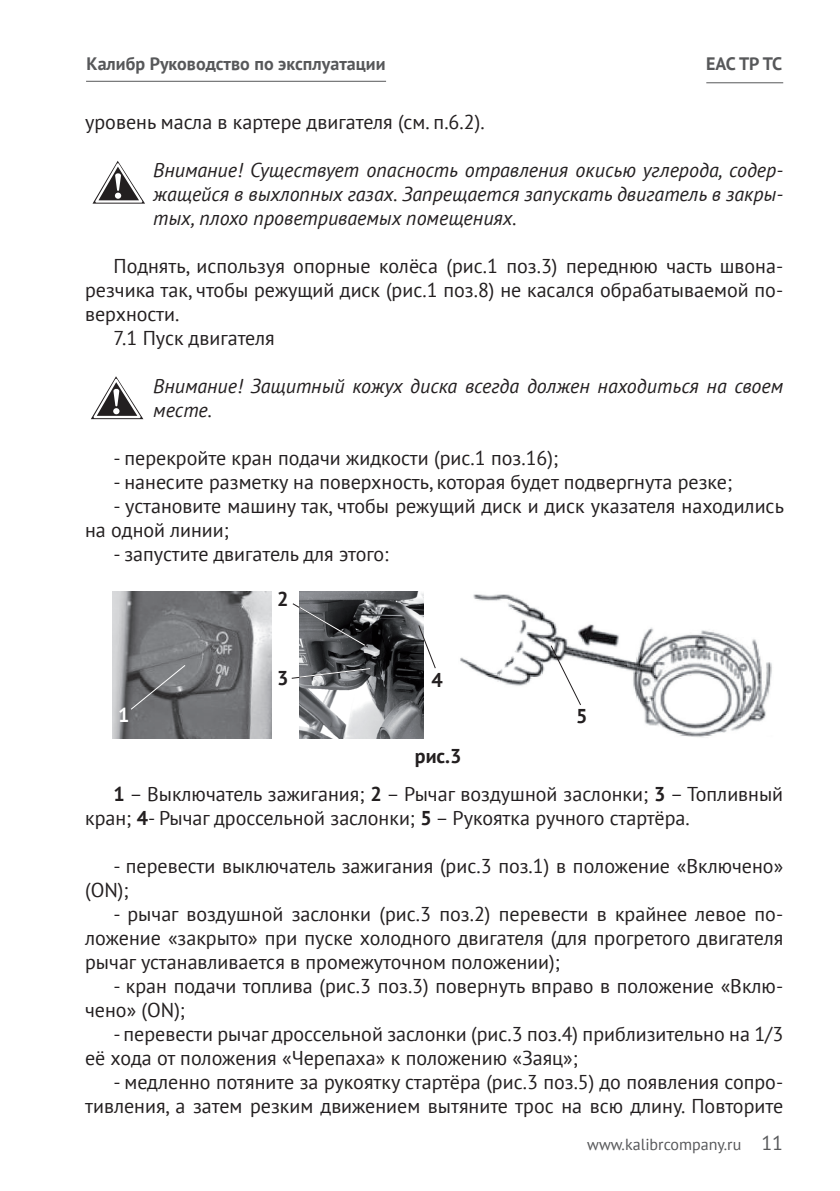
<style>
.page{position:relative;width:840px;height:1191px;background:#fff}
.page>*{position:absolute;margin:0;border:0;box-sizing:border-box;transform-origin:0 0}
.t1{font:20px/24px "PT Sans";color:#231f20}
.t2{font:italic 20px/24px "PT Sans";color:#231f20;text-align:justify}
.t3{font:700 20px "PT Sans";color:#231f20}
.t4{font:700 20px "PT Sans";color:#fff}
.t5{font:700 18px "PT Sans";color:#57585a}
.t6{font:16px "PT Sans";color:#57585a}
.s1{font-weight:700}
.s2{font-size:20px}
</style>
<div class="page">
<hr style="left:86px;top:81px;width:300px;height:1px;background:#57585a">
<hr style="left:706px;top:82px;width:76px;height:1px;background:#57585a">
<svg style="left:92px;top:161px;width:53px;height:43px"></svg>
<svg style="left:91px;top:376px;width:52px;height:43px"></svg>
<img style="left:113px;top:591px;width:158px;height:147px">
<img style="left:299px;top:591px;width:124px;height:147px">
<img style="left:460px;top:594px;width:312px;height:144px">
<svg style="left:130px;top:664px;width:56px;height:46px;background:#6e6f71"></svg>
<svg style="left:292px;top:602px;width:77px;height:46px;background:#585a5c"></svg>
<svg style="left:291px;top:667px;width:80px;height:12px"></svg>
<svg style="left:417px;top:624px;width:19px;height:45px"></svg>
<svg style="left:549px;top:644px;width:32px;height:62px"></svg>
<p class="t5" style="left:86px;top:52px;width:300px">Калибр Руководство по эксплуатации</p>
<p class="t5" style="left:705px;top:52px;width:78px">EAC ТР ТС</p>
<p class="t1" style="left:85px;top:109px;width:401px">уровень масла в картере двигателя (см. п.6.2).</p>
<p class="t2" style="left:153px;top:157px;width:631px">Внимание! Существует опасность отравления окисью углерода, содер&shy;жащейся в выхлопных газах. Запрещается запускать двигатель в закры&shy;тых, плохо проветриваемых помещениях.</p>
<p class="t1" style="left:113px;top:253px;width:670px">Поднять, используя опорные колёса (рис.1 поз.3) переднюю часть швона-</p>
<p class="t1" style="left:85px;top:277px;width:699px">резчика так, чтобы режущий диск (рис.1 поз.8) не касался обрабатываемой по-</p>
<p class="t1" style="left:85px;top:301px;width:96px">верхности.</p>
<p class="t1" style="left:113px;top:325px;width:162px">7.1 Пуск двигателя</p>
<p class="t2" style="left:153px;top:373px;width:631px">Внимание! Защитный кожух диска всегда должен находиться на своем месте.</p>
<p class="t1" style="left:113px;top:445px;width:446px">- перекройте кран подачи жидкости (рис.1 поз.16);</p>
<p class="t1" style="left:113px;top:469px;width:619px">- нанесите разметку на поверхность, которая будет подвергнута резке;</p>
<p class="t1" style="left:85px;top:493px;width:700px;text-indent:28px">- установите машину так, чтобы режущий диск и диск указателя находились на одной линии;</p>
<p class="t1" style="left:113px;top:541px;width:276px">- запустите двигатель для этого:</p>
<p class="t3" style="left:277px;top:586px;width:13px">2</p>
<p class="t4" style="left:118px;top:701px;width:13px">1</p>
<p class="t3" style="left:277px;top:664px;width:13px">3</p>
<p class="t3" style="left:431px;top:666px;width:13px">4</p>
<p class="t3" style="left:414px;top:742px;width:48px">рис.3</p>
<p class="t3" style="left:576px;top:703px;width:13px">5</p>
<p class="t1" style="left:85px;top:781px;width:699px;text-indent:28px"><span class="s1">1</span> – Выключатель зажигания; <span class="s1">2</span> – Рычаг воздушной заслонки; <span class="s1">3</span> – Топливный кран; <span class="s1">4</span>- Рычаг дроссельной заслонки; <span class="s1">5</span> – Рукоятка ручного стартёра.</p>
<p class="t1" style="left:85px;top:853px;width:699px;text-indent:28px">- перевести выключатель зажигания (рис.3 поз.1) в положение «Включено» (ON);</p>
<p class="t1" style="left:85px;top:901px;width:699px;text-align:justify;text-indent:28px">- рычаг воздушной заслонки (рис.3 поз.2) перевести в крайнее левое по&shy;ложение «закрыто» при пуске холодного двигателя (для прогретого двигателя рычаг устанавливается в промежуточном положении);</p>
<p class="t1" style="left:85px;top:973px;width:699px;text-indent:28px">- кран подачи топлива (рис.3 поз.3) повернуть вправо в положение «Вклю&shy;чено» (ON);</p>
<p class="t1" style="left:85px;top:1021px;width:699px;text-indent:28px">- перевести рычаг дроссельной заслонки (рис.3 поз.4) приблизительно на 1/3 её хода от положения «Черепаха» к положению «Заяц»;</p>
<p class="t1" style="left:85px;top:1069px;width:699px;text-align:right">- медленно потяните за рукоятку стартёра (рис.3 поз.5) до появления сопро&shy;тивления, а затем резким движением вытяните трос на всю длину. Повторите</p>
<p class="t6" style="left:587px;top:1133px;width:197px">www.kalibrcompany.ru <span class="s2">11</span></p>
</div>
